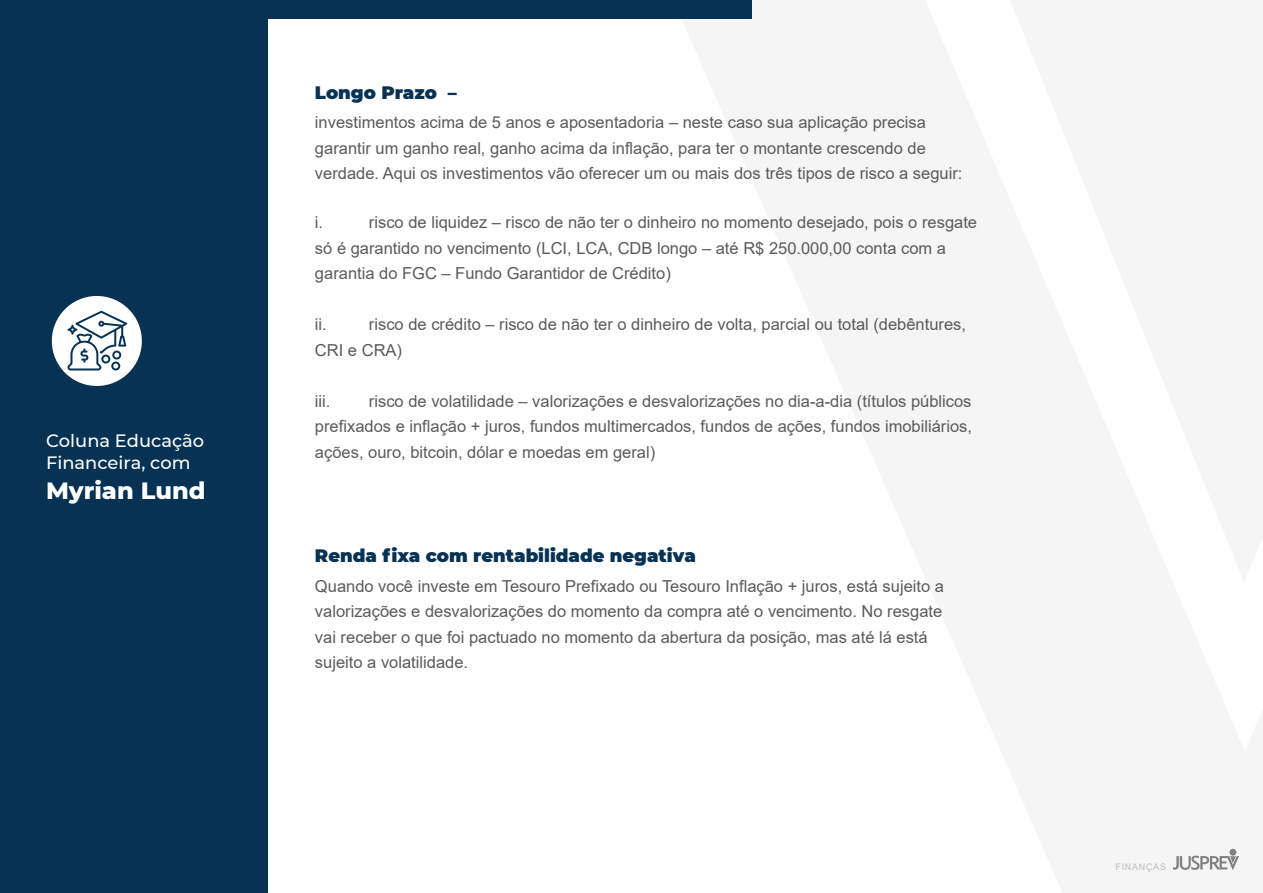
<style>
.page{position:relative;width:1263px;height:893px;background:#fff}
.page>*{position:absolute;margin:0;border:0;box-sizing:border-box;transform-origin:0 0}
.t1{font:800 24px "Montserrat";color:#fff}
.t2{font:900 18px "Montserrat";color:#073253}
.t3{font:500 17.85px/21.5px "Montserrat";color:#fff}
.t4{font:16.5px/25.5px "Arial";color:#5b5b5b}
.t5{font:9px "Arial";letter-spacing:.08em;color:#bdbdbd}
</style>
<div class="page">
<div style="left:0;top:0;width:268px;height:893px;background:#073253"></div>
<div style="left:1229px;top:849px;width:7px;height:7px;background:#818181;border-radius:50%"></div>
<svg style="left:1173px;top:856px;width:66px;height:14px"></svg>
<div style="left:110px;top:0;width:641px;height:19px;background:#073253"></div>
<div style="left:52px;top:296px;width:90px;height:90px;background:#fff;border-radius:50%"></div>
<svg style="left:67px;top:311px;width:60px;height:59px"></svg>
<p class="t3" style="left:46px;top:430px;width:160px">Coluna Educação<br>Financeira, com</p>
<h1 class="t1" style="left:46px;top:473px;width:161px">Myrian Lund</h1>
<p class="t2" style="left:315px;top:79px;width:143px">Longo Prazo –</p>
<p class="t4" style="left:315px;top:109px;width:649px">investimentos acima de 5 anos e aposentadoria – neste caso sua aplicação precisa garantir um ganho real, ganho acima da inflação, para ter o montante crescendo de verdade. Aqui os investimentos vão oferecer um ou mais dos três tipos de risco a seguir:</p>
<p class="t4" style="left:315px;top:210px;width:10px">i.</p>
<p class="t4" style="left:315px;top:210px;width:664px;text-indent:54px">risco de liquidez – risco de não ter o dinheiro no momento desejado, pois o resgate só é garantido no vencimento (LCI, LCA, CDB longo – até R$ 250.000,00 conta com a garantia do FGC – Fundo Garantidor de Crédito)</p>
<p class="t4" style="left:315px;top:312px;width:13px">ii.</p>
<p class="t4" style="left:315px;top:312px;width:653px;text-indent:54px">risco de crédito – risco de não ter o dinheiro de volta, parcial ou total (debêntures,<br>CRI e CRA)</p>
<p class="t4" style="left:315px;top:388px;width:17px">iii.</p>
<p class="t4" style="left:315px;top:388px;width:659px;text-align:justify;text-indent:54px">risco de volatilidade – valorizações e desvalorizações no dia-a-dia (títulos públicos prefixados e inflação + juros, fundos multimercados, fundos de ações, fundos imobiliários, ações, ouro, bitcoin, dólar e moedas em geral)</p>
<p class="t2" style="left:315px;top:542px;width:382px">Renda fixa com rentabilidade negativa</p>
<p class="t4" style="left:315px;top:573px;width:631px">Quando você investe em Tesouro Prefixado ou Tesouro Inflação + juros, está sujeito a valorizações e desvalorizações do momento da compra até o vencimento. No resgate vai receber o que foi pactuado no momento da abertura da posição, mas até lá está sujeito a volatilidade.</p>
<p class="t5" style="left:1115px;top:861px;width:52px">FINANÇAS</p>
</div>
